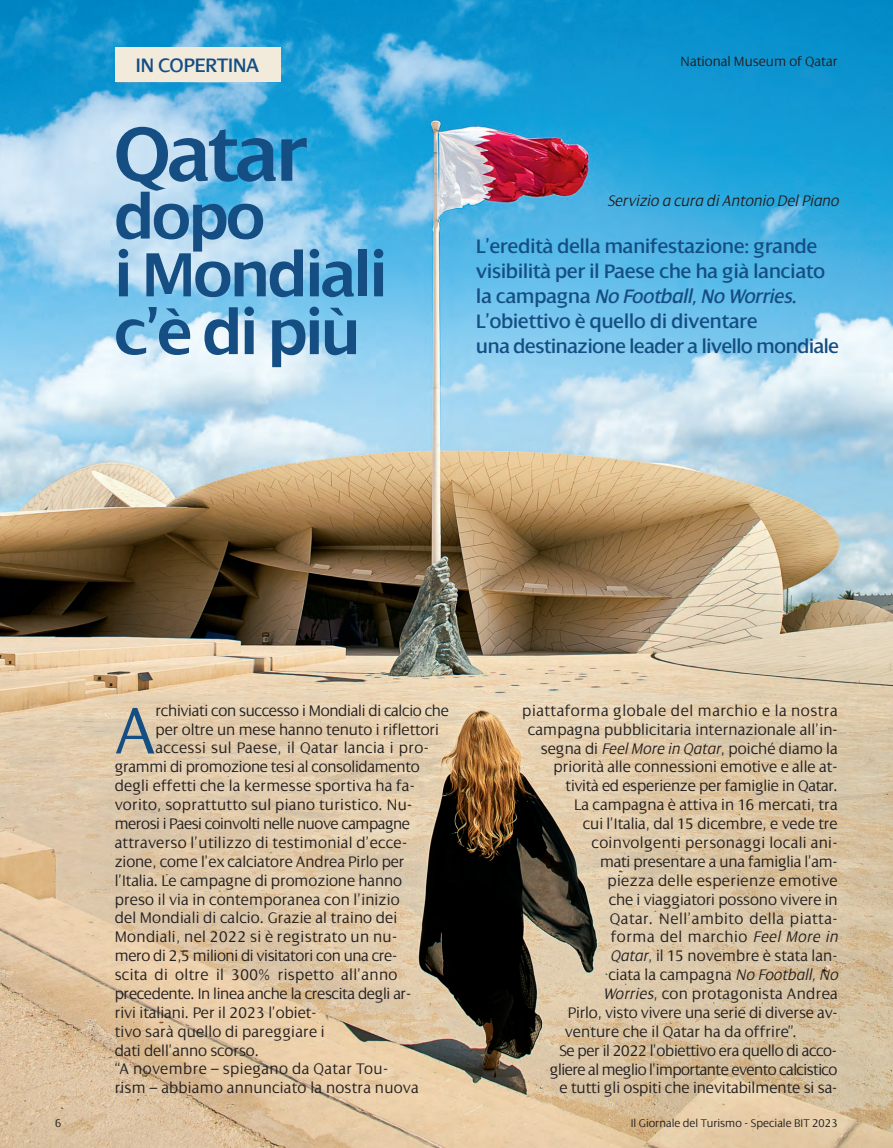
<style>
.page{position:relative;width:893px;height:1148px;background:#fff}
.page>*{position:absolute;margin:0;border:0;box-sizing:border-box;transform-origin:0 0}
.t1{font:600 82.2px "Dialog";letter-spacing:-.025em;color:#144e82}
.t2{font:300 70.65px "Dialog";color:#144e82}
.t3{font:600 67.2px/57.8px "Dialog";letter-spacing:-.025em;color:#144e82}
.t4{font:21px/25.2px "Dialog";color:#144e82}
.t5{font:300 16.5px "Dialog";letter-spacing:.005em;color:#231f20}
.t6{font:300 16.5px "Dialog";letter-spacing:-.02em;color:#231f20}
.t7{font:300 16.5px "Dialog";letter-spacing:-.015em;color:#231f20}
.t8{font:300 16.5px "Dialog";letter-spacing:.03em;color:#231f20}
.t9{font:300 16.5px "Dialog";letter-spacing:-.03em;color:#231f20}
.t10{font:italic 300 16.5px "Dialog";color:#231f20}
.t11{font:300 14.4px "Dialog";color:#231f20}
.t12{font:300 12px "Dialog";color:#231f20}
.s1{font-style:italic}
</style>
<div class="page">
<img style="left:0;top:0;width:893px;height:1148px">
<svg style="left:114px;top:73px;width:166px;height:13px"></svg>
<div style="left:115px;top:47px;width:165px;height:35px;background:#f2eadb"></div>
<p class="t4" style="left:136px;top:52px;width:125px">IN COPERTINA</p>
<p class="t1" style="left:115px;top:104px;width:195px">Qatar</p>
<p class="t3" style="left:115px;top:186px;width:274px">dopo<br>i Mondiali c’è di più</p>
<p class="t11" style="left:680px;top:52px;width:159px">National Museum of Qatar</p>
<p class="t10" style="left:607px;top:191px;width:233px">Servizio a cura di Antonio Del Piano</p>
<p class="t4" style="left:476px;top:233px;width:364px">L’eredità della manifestazione: grande visibilità per il Paese che ha già lanciato la campagna <span class="s1">No Football, No Worries</span>.<br>L’obiettivo è quello di diventare<br>una destinazione leader a livello mondiale</p>
<p class="t2" style="left:115px;top:688px;width:43px">A</p>
<p class="t7" style="left:156px;top:700px;width:295px">rchiviati con successo i Mondiali di calcio che</p>
<p class="t5" style="left:156px;top:719px;width:285px">per oltre un mese hanno tenuto i riflettori</p>
<p class="t5" style="left:156px;top:738px;width:275px">accessi sul Paese, il Qatar lancia i pro-</p>
<p class="t6" style="left:115px;top:757px;width:306px">grammi di promozione tesi al consolidamento</p>
<p class="t5" style="left:115px;top:776px;width:302px">degli effetti che la kermesse sportiva ha fa-</p>
<p class="t5" style="left:115px;top:795px;width:299px">vorito, soprattutto sul piano turistico. Nu-</p>
<p class="t9" style="left:115px;top:814px;width:297px">merosi i Paesi coinvolti nelle nuove campagne</p>
<p class="t5" style="left:115px;top:832px;width:294px">attraverso l’utilizzo di testimonial d’ecce-</p>
<p class="t5" style="left:115px;top:851px;width:291px">zione, come l’ex calciatore Andrea Pirlo per</p>
<p class="t5" style="left:115px;top:870px;width:289px">l’Italia. Le campagne di promozione hanno</p>
<p class="t5" style="left:115px;top:889px;width:286px">preso il via in contemporanea con l’inizio</p>
<p class="t5" style="left:115px;top:908px;width:284px">del Mondiali di calcio. Grazie al traino dei</p>
<p class="t5" style="left:115px;top:927px;width:284px">Mondiali, nel 2022 si è registrato un nu-</p>
<p class="t6" style="left:115px;top:946px;width:284px">mero di 2,5 milioni di visitatori con una cre-</p>
<p class="t5" style="left:115px;top:965px;width:284px">scita di oltre il 300% rispetto all’anno</p>
<p class="t6" style="left:115px;top:983px;width:298px">precedente. In linea anche la crescita degli ar-</p>
<p class="t5" style="left:115px;top:1002px;width:204px">rivi italiani. Per il 2023 l’obiet-</p>
<p class="t5" style="left:115px;top:1021px;width:211px">tivo sarà quello di pareggiare i</p>
<p class="t5" style="left:115px;top:1040px;width:146px">dati dell’anno scorso.</p>
<p class="t5" style="left:115px;top:1059px;width:275px">“A novembre – spiegano da Qatar Tou-</p>
<p class="t5" style="left:115px;top:1078px;width:305px">rism – abbiamo annunciato la nostra nuova</p>
<p class="t8" style="left:522px;top:700px;width:317px">piattaforma globale del marchio e la nostra</p>
<p class="t5" style="left:528px;top:719px;width:312px">campagna pubblicitaria internazionale all’in-</p>
<p class="t5" style="left:541px;top:738px;width:298px">segna di <span class="s1">Feel More in Qatar</span>, poiché diamo la</p>
<p class="t5" style="left:553px;top:757px;width:286px">priorità alle connessioni emotive e alle at-</p>
<p class="t7" style="left:565px;top:776px;width:274px">tività ed esperienze per famiglie in Qatar.</p>
<p class="t5" style="left:574px;top:795px;width:265px">La campagna è attiva in 16 mercati, tra</p>
<p class="t5" style="left:583px;top:814px;width:256px">cui l’Italia, dal 15 dicembre, e vede tre</p>
<p class="t5" style="left:591px;top:832px;width:248px">coinvolgenti personaggi locali ani-</p>
<p class="t7" style="left:600px;top:851px;width:239px">mati presentare a una famiglia l’am-</p>
<p class="t5" style="left:607px;top:870px;width:232px">piezza delle esperienze emotive</p>
<p class="t5" style="left:608px;top:889px;width:231px">che i viaggiatori possono vivere in</p>
<p class="t8" style="left:610px;top:908px;width:229px">Qatar. Nell’ambito della piatta-</p>
<p class="t8" style="left:611px;top:927px;width:228px">forma del marchio <span class="s1">Feel More in</span></p>
<p class="t5" style="left:610px;top:946px;width:229px"><span class="s1">Qatar</span>, il 15 novembre è stata lan-</p>
<p class="t5" style="left:608px;top:965px;width:231px">ciata la campagna <span class="s1">No Football, No</span></p>
<p class="t5" style="left:603px;top:984px;width:236px"><span class="s1">Worries</span>, con protagonista Andrea</p>
<p class="t5" style="left:568px;top:1002px;width:272px">Pirlo, visto vivere una serie di diverse av-</p>
<p class="t5" style="left:565px;top:1021px;width:233px">venture che il Qatar ha da offrire”.</p>
<p class="t6" style="left:559px;top:1040px;width:279px">Se per il 2022 l’obiettivo era quello di acco-</p>
<p class="t9" style="left:550px;top:1059px;width:289px">gliere al meglio l’importante evento calcistico</p>
<p class="t5" style="left:559px;top:1078px;width:280px">e tutti gli ospiti che inevitabilmente si sa-</p>
<p class="t12" style="left:55px;top:1115px;width:8px">6</p>
<p class="t12" style="left:631px;top:1115px;width:208px">Il Giornale del Turismo - Speciale BIT 2023</p>
</div>
